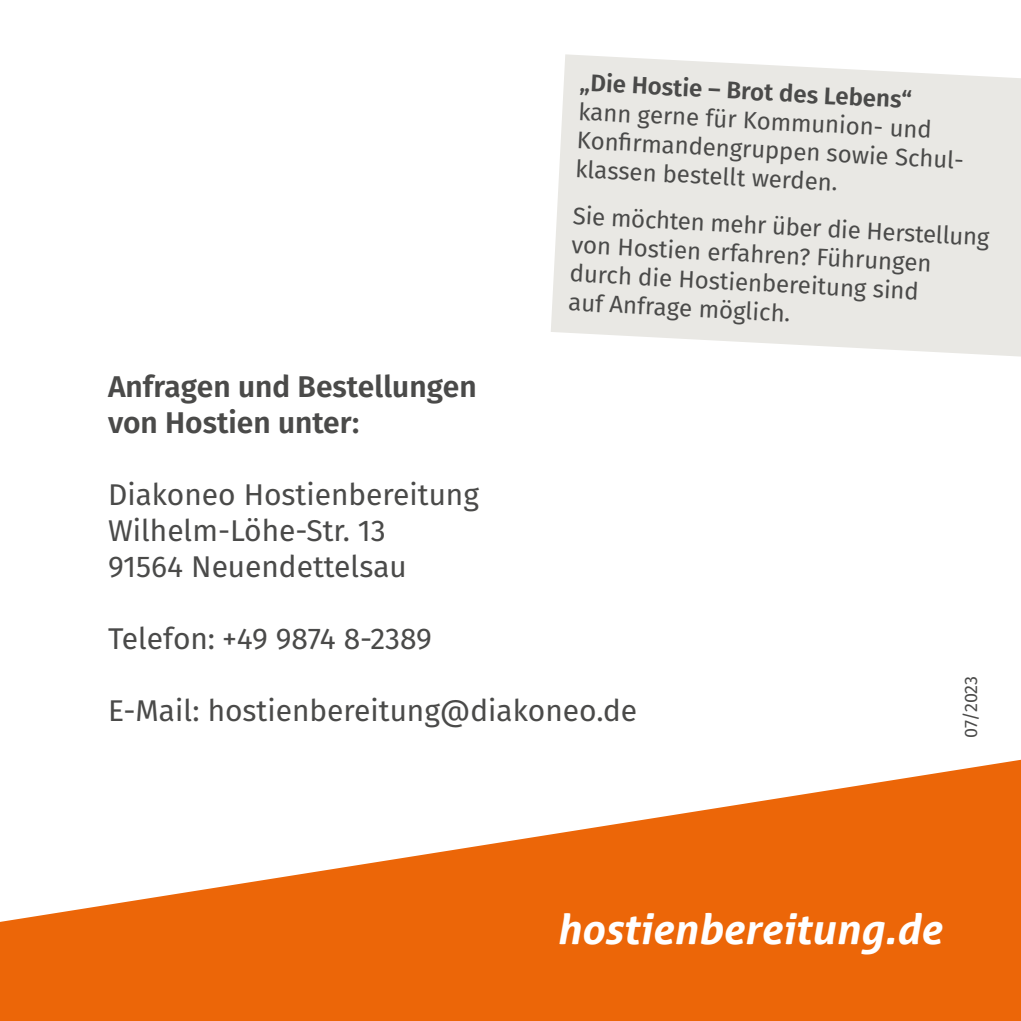
<style>
.page{position:relative;width:1021px;height:1021px;background:#fff}
.page>*{position:absolute;margin:0;border:0;box-sizing:border-box;transform-origin:0 0}
.t1{font:italic 700 42px "Aller";color:#fff}
.t2{font:30px/36px "Fira Sans";color:#4a4a49}
.t3{font:600 30px/36px "Fira Sans";color:#4a4a49}
.t4{font:24px/28.8px "Fira Sans";color:#4a4a49}
.t5{font:600 24px "Fira Sans";color:#4a4a49}
.t6{font:18px "Fira Sans";letter-spacing:-.01em;color:#4a4a49}
</style>
<div class="page">
<svg style="left:0;top:760px;width:1020px;height:260px;fill:#ec6608"></svg>
<svg style="left:551px;top:54px;width:469px;height:302px;background:#ebeae6"></svg>
<p class="t3" style="left:108px;top:366px;width:370px">Anfragen und Bestellungen von Hostien unter:</p>
<p class="t2" style="left:108px;top:475px;width:372px">Diakoneo Hostienbereitung<br>Wilhelm-Löhe-Str. 13<br>91564 Neuendettelsau</p>
<p class="t2" style="left:108px;top:619px;width:325px">Telefon: +49 9874 8-2389</p>
<p class="t5" style="left:581px;top:63px;width:333px;rotate:3deg">„Die Hostie – Brot des Lebens“</p>
<p class="t4" style="left:579px;top:96px;width:391px;rotate:3deg">kann gerne für Kommunion- und<br>Konfi rmandengruppen sowie Schul&shy;klassen bestellt werden.</p>
<p class="t4" style="left:574px;top:200px;width:418px;rotate:3deg">Sie möchten mehr über die Herstellung von Hostien erfahren? Führungen durch die Hostienbereitung sind<br>auf Anfrage möglich.</p>
<p class="t2" style="left:108px;top:691px;width:530px">E-Mail: hostienbereitung@diakoneo.de</p>
<p class="t6" style="left:957px;top:738px;width:64px;rotate:-90deg">07/2023</p>
<h1 class="t1" style="left:556px;top:902px;width:387px">hostienbereitung.de</h1>
</div>
